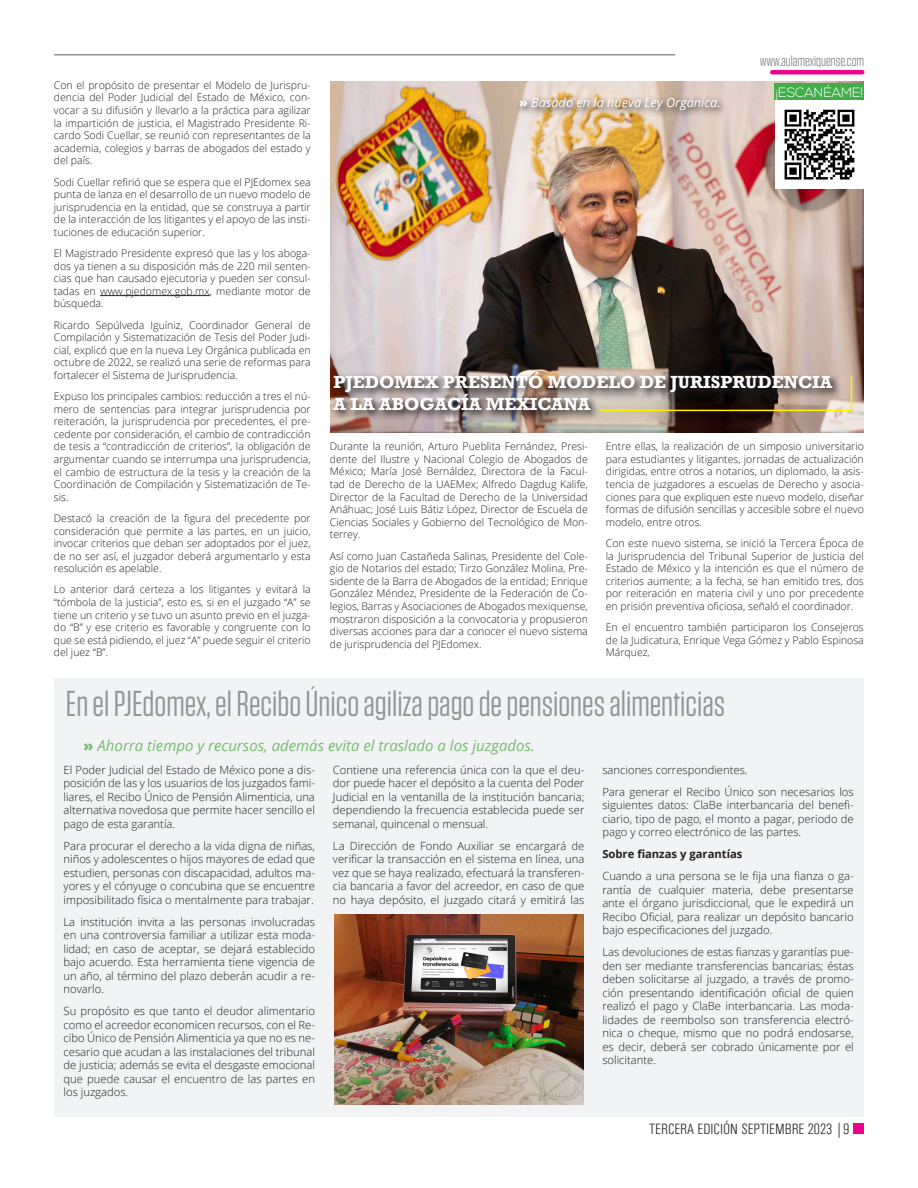
<style>
.page{position:relative;width:918px;height:1188px;background:#fff}
.page>*{position:absolute;margin:0;border:0;box-sizing:border-box;transform-origin:0 0}
.Subtitulo2{font:36px "Tungsten";color:#939598}
.Cabeza{font:700 18px "Rockwell";color:#fff}
.Bajada{font:italic 15px "Open Sans";color:#76bd6f}
.t1{font:300 condensed 15px "Univers";color:#231f20}
.t2{font:300 15px "Tungsten";color:#636366}
.t3{font:300 13.5px "Nexa";color:#fff}
.Bajada-2{font:italic 12.75px "Open Sans";color:#fff}
.Cuerpo{font:300 11.25px/13.5px "Open Sans";color:#231f20;text-align:justify}
.Cuerpo-2{font:700 11.25px "Open Sans";color:#231f20}
.Cuerpo-3{font:300 10.5px/12.6px "Open Sans";color:#231f20;text-align:justify}
.s1{font-weight:800;font-style:normal}
</style>
<div class="page">
<hr style="left:772px;top:70px;width:90px;height:4px;background:#ed028c">
<hr style="left:54px;top:54px;width:621px;height:2px;background:#939598">
<div style="left:853px;top:1124px;width:11px;height:10px;background:#ed028c"></div>
<hr style="left:100px;top:295px;width:110px;height:1px;background:#231f20">
<img style="left:330px;top:81px;width:534px;height:352px">
<img style="left:330px;top:369px;width:513px;height:52px">
<svg style="left:599px;top:374px;width:254px;height:38px;background:#756a59"></svg>
<svg style="left:516px;top:93px;width:213px;height:27px;background:#ccb8a3"></svg>
<img style="left:775px;top:101px;width:88px;height:88px">
<div style="left:775px;top:84px;width:89px;height:16px;background:#40ae49"></div>
<div style="left:54px;top:678px;width:810px;height:439px;background:#f2f3f4"></div>
<img style="left:334px;top:914px;width:250px;height:190px">
<p class="Cuerpo-3" style="left:54px;top:78px;width:258px">Con el propósito de presentar el Modelo de Jurispru&shy;dencia del Poder Judicial del Estado de México, con&shy;vocar a su difusión y llevarlo a la práctica para agilizar la impartición de justicia, el Magistrado Presidente Ri&shy;cardo Sodi Cuellar, se reunió con representantes de la academia, colegios y barras de abogados del estado y del país.</p>
<p class="Cuerpo-3" style="left:54px;top:175px;width:258px">Sodi Cuellar refirió que se espera que el PJEdomex sea punta de lanza en el desarrollo de un nuevo modelo de jurisprudencia en la entidad, que se construya a partir de la interacción de los litigantes y el apoyo de las insti&shy;tuciones de educación superior.</p>
<p class="Cuerpo-3" style="left:54px;top:247px;width:258px">El Magistrado Presidente expresó que las y los aboga&shy;dos ya tienen a su disposición más de 220 mil senten&shy;cias que han causado ejecutoria y pueden ser consul&shy;tadas en www.pjedomex.gob.mx, mediante motor de búsqueda.</p>
<p class="Cuerpo-3" style="left:54px;top:318px;width:258px">Ricardo Sepúlveda Iguíniz, Coordinador General de Compilación y Sistematización de Tesis del Poder Judi&shy;cial, explicó que en la nueva Ley Orgánica publicada en octubre de 2022, se realizó una serie de reformas para fortalecer el Sistema de Jurisprudencia.</p>
<p class="Cuerpo-3" style="left:54px;top:390px;width:258px">Expuso los principales cambios: reducción a tres el nú&shy;mero de sentencias para integrar jurisprudencia por reiteración, la jurisprudencia por precedentes, el pre&shy;cedente por consideración, el cambio de contradicción de tesis a “contradicción de criterios”, la obligación de argumentar cuando se interrumpa una jurisprudencia, el cambio de estructura de la tesis y la creación de la Coordinación de Compilación y Sistematización de Te&shy;sis.</p>
<p class="Cuerpo-3" style="left:54px;top:512px;width:258px">Destacó la creación de la figura del precedente por consideración que permite a las partes, en un juicio, invocar criterios que deban ser adoptados por el juez, de no ser así, el juzgador deberá argumentarlo y esta resolución es apelable.</p>
<p class="Cuerpo-3" style="left:54px;top:583px;width:258px">Lo anterior dará certeza a los litigantes y evitará la “tómbola de la justicia”, esto es, si en el juzgado “A” se tiene un criterio y se tuvo un asunto previo en el juzga&shy;do “B” y ese criterio es favorable y congruente con lo que se está pidiendo, el juez “A” puede seguir el criterio del juez “B”.</p>
<p class="Bajada-2" style="left:519px;top:94px;width:203px"><span class="s1">»</span> Basado en la nueva Ley Orgánica.</p>
<p class="t2" style="left:760px;top:54px;width:106px">www.aulamexiquense.com</p>
<p class="t3" style="left:776px;top:85px;width:89px">¡ESCANÉAME!</p>
<p class="Cabeza" style="left:333px;top:371px;width:501px">PJEDOMEX PRESENTÓ MODELO DE JURISPRUDENCIA</p>
<p class="Cabeza" style="left:333px;top:393px;width:259px">A LA ABOGACÍA MEXICANA</p>
<p class="Cuerpo-3" style="left:330px;top:440px;width:260px">Durante la reunión, Arturo Pueblita Fernández, Presi&shy;dente del Ilustre y Nacional Colegio de Abogados de México; María José Bernáldez, Directora de la Facul&shy;tad de Derecho de la UAEMex; Alfredo Dagdug Kalife, Director de la Facultad de Derecho de la Universidad Anáhuac; José Luis Bátiz López, Director de Escuela de Ciencias Sociales y Gobierno del Tecnológico de Mon&shy;terrey.</p>
<p class="Cuerpo-3" style="left:330px;top:549px;width:260px">Así como Juan Castañeda Salinas, Presidente del Cole&shy;gio de Notarios del estado; Tirzo González Molina, Pre&shy;sidente de la Barra de Abogados de la entidad; Enrique González Méndez, Presidente de la Federación de Co&shy;legios, Barras y Asociaciones de Abogados mexiquense, mostraron disposición a la convocatoria y propusieron diversas acciones para dar a conocer el nuevo sistema de jurisprudencia del PJEdomex.</p>
<p class="Cuerpo-3" style="left:606px;top:440px;width:260px">Entre ellas, la realización de un simposio universitario para estudiantes y litigantes, jornadas de actualización dirigidas, entre otros a notarios, un diplomado, la asis&shy;tencia de juzgadores a escuelas de Derecho y asocia&shy;ciones para que expliquen este nuevo modelo, diseñar formas de difusión sencillas y accesible sobre el nuevo modelo, entre otros.</p>
<p class="Cuerpo-3" style="left:606px;top:537px;width:260px">Con este nuevo sistema, se inició la Tercera Época de la Jurisprudencia del Tribunal Superior de Justicia del Estado de México y la intención es que el número de criterios aumente; a la fecha, se han emitido tres, dos por reiteración en materia civil y uno por precedente en prisión preventiva oficiosa, señaló el coordinador.</p>
<p class="Cuerpo-3" style="left:606px;top:621px;width:260px">En el encuentro también participaron los Consejeros de la Judicatura, Enrique Vega Gómez y Pablo Espinosa Márquez,</p>
<p class="Subtitulo2" style="left:66px;top:685px;width:661px">En el PJEdomex, el Recibo Único agiliza pago de pensiones alimenticias</p>
<p class="Bajada" style="left:84px;top:736px;width:453px"><span class="s1">»</span> Ahorra tiempo y recursos, además evita el traslado a los juzgados.</p>
<p class="Cuerpo" style="left:64px;top:763px;width:253px">El Poder Judicial del Estado de México pone a dis&shy;posición de las y los usuarios de los juzgados fami&shy;liares, el Recibo Único de Pensión Alimenticia, una alternativa novedosa que permite hacer sencillo el pago de esta garantía.</p>
<p class="Cuerpo" style="left:64px;top:839px;width:253px">Para procurar el derecho a la vida digna de niñas, niños y adolescentes o hijos mayores de edad que estudien, personas con discapacidad, adultos ma&shy;yores y el cónyuge o concubina que se encuentre imposibilitado física o mentalmente para trabajar.</p>
<p class="Cuerpo" style="left:64px;top:915px;width:253px">La institución invita a las personas involucradas en una controversia familiar a utilizar esta moda&shy;lidad; en caso de aceptar, se dejará establecido bajo acuerdo. Esta herramienta tiene vigencia de un año, al término del plazo deberán acudir a re&shy;novarlo.</p>
<p class="Cuerpo" style="left:64px;top:1004px;width:253px">Su propósito es que tanto el deudor alimentario como el acreedor economicen recursos, con el Re&shy;cibo Único de Pensión Alimenticia ya que no es ne&shy;cesario que acudan a las instalaciones del tribunal de justicia; además se evita el desgaste emocional que puede causar el encuentro de las partes en los juzgados.</p>
<p class="Cuerpo" style="left:333px;top:763px;width:253px">Contiene una referencia única con la que el deu&shy;dor puede hacer el depósito a la cuenta del Poder Judicial en la ventanilla de la institución bancaria; dependiendo la frecuencia establecida puede ser semanal, quincenal o mensual.</p>
<p class="Cuerpo" style="left:333px;top:839px;width:253px">La Dirección de Fondo Auxiliar se encargará de verificar la transacción en el sistema en línea, una vez que se haya realizado, efectuará la transferen&shy;cia bancaria a favor del acreedor, en caso de que no haya depósito, el juzgado citará y emitirá las</p>
<p class="Cuerpo" style="left:602px;top:763px;width:147px">sanciones correspondientes.</p>
<p class="Cuerpo" style="left:602px;top:785px;width:253px">Para generar el Recibo Único son necesarios los siguientes datos: ClaBe interbancaria del benefi&shy;ciario, tipo de pago, el monto a pagar, periodo de pago y correo electrónico de las partes.</p>
<p class="Cuerpo-2" style="left:602px;top:846px;width:142px">Sobre fianzas y garantías</p>
<p class="Cuerpo" style="left:602px;top:869px;width:253px">Cuando a una persona se le fija una fianza o ga&shy;rantía de cualquier materia, debe presentarse ante el órgano jurisdiccional, que le expedirá un Recibo Oficial, para realizar un depósito bancario bajo especificaciones del juzgado.</p>
<p class="Cuerpo" style="left:602px;top:945px;width:253px">Las devoluciones de estas fianzas y garantías pue&shy;den ser mediante transferencias bancarias; éstas deben solicitarse al juzgado, a través de promo&shy;ción presentando identificación oficial de quien realizó el pago y ClaBe interbancaria. Las moda&shy;lidades de reembolso son transferencia electró&shy;nica o cheque, mismo que no podrá endosarse, es decir, deberá ser cobrado únicamente por el solicitante.</p>
<p class="t1" style="left:649px;top:1120px;width:201px">TERCERA EDICIÓN SEPTIEMBRE 2023 |9</p>
</div>
